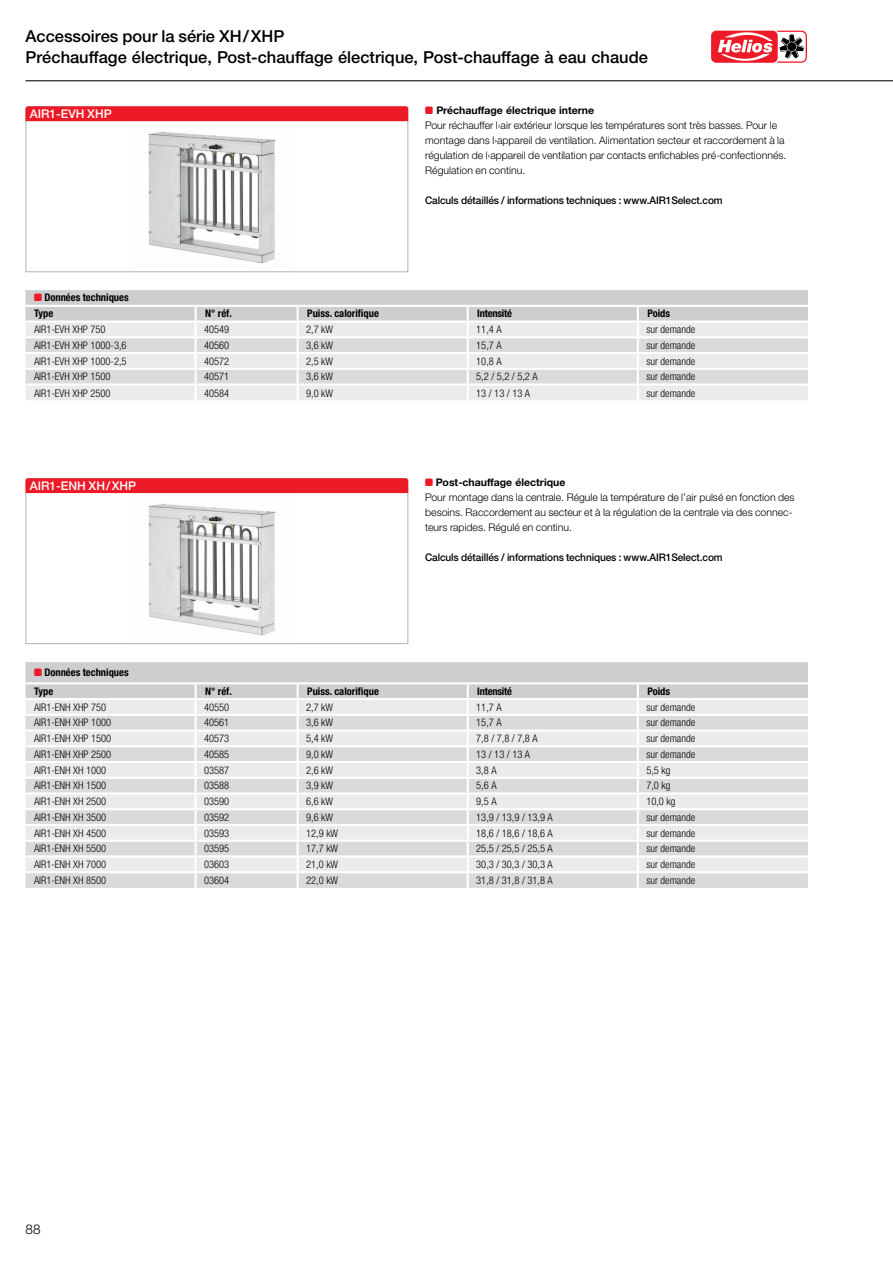
<style>
.page{position:relative;width:893px;height:1263px;background:#fff}
.page>*{position:absolute;margin:0;border:0;box-sizing:border-box;transform-origin:0 0}
.t1{font:500 16.5px/21px "Helvetica Neue LTW1 G";color:#000}
.t2{font:300 13.5px "Helvetica Neue LTW1 G";color:#000}
.t3{font:500 12px "Helvetica Neue LTW1 G";color:#fff}
.t4{font:300 condensed 10.5px "Helvetica Neue LTW1 G";color:#000}
.t5{font:300 10.5px/15px "Helvetica Neue LTW1 G";color:#000}
.t6{font:500 10.5px "Helvetica Neue LTW1 G";letter-spacing:-.01em;color:#000;scale:.96 1}
.t7{font:700 condensed 10.5px/19px "Helvetica Neue LTW1 G";color:#000}
.t8{font:700 condensed 10.5px "Helvetica Neue LTW1 G";letter-spacing:-.02em;color:#000}
.s1{font-family:"Helios";font-weight:400;font-stretch:normal;color:#ed1b28}
.s2{font-family:"Helios";font-weight:400;color:#ed1b28}
.s3{font-weight:700}
</style>
<div class="page">
<svg style="left:26px;top:662px;width:782px;height:226px;background:#e2e3e3"></svg>
<svg style="left:25px;top:479px;width:384px;height:165px"></svg>
<div style="left:26px;top:478px;width:382px;height:15px;background:#ed1b28"></div>
<svg style="left:26px;top:290px;width:782px;height:110px;background:#e1e1e2"></svg>
<svg style="left:25px;top:107px;width:384px;height:166px"></svg>
<div style="left:26px;top:106px;width:382px;height:15px;background:#ed1b28"></div>
<hr style="left:26px;top:80px;width:867px;height:1px;background:#000">
<svg style="left:711px;top:30px;width:96px;height:33px"></svg>
<h1 class="t1" style="left:26px;top:25px;width:624px">Accessoires pour la série XH/XHP<br>Préchauffage électrique, Post-chauffage électrique, Post-chauffage à eau chaude</h1>
<p class="t3" style="left:30px;top:107px;width:83px">AIR1-EVH XHP</p>
<p class="t7" style="left:34px;top:289px;width:96px;line-height:16.2px"><span class="s1">B</span> Données techniques<br>Type</p>
<p class="t5" style="left:425px;top:103px;width:363px"><span class="s2">B</span> <span class="s3">Préchauffage électrique interne<br></span>Pour réchauffer l›air extérieur lorsque les températures sont très basses. Pour le montage dans l›appareil de ventilation. Alimentation secteur et raccordement à la régulation de l›appareil de ventilation par contacts enfichables pré-confectionnés.<br>Régulation en continu.</p>
<p class="t6" style="left:425px;top:194px;width:311px">Calculs détaillés / informations techniques : www.AIR1Select.com</p>
<p class="t7" style="left:205px;top:304px;width:28px">N° réf.</p>
<p class="t7" style="left:307px;top:304px;width:73px">Puiss. calorifique</p>
<p class="t8" style="left:477px;top:307px;width:36px">Intensité</p>
<p class="t7" style="left:647px;top:304px;width:24px">Poids</p>
<p class="t4" style="left:34px;top:323px;width:73px">AIR1-EVH XHP 750</p>
<p class="t4" style="left:204px;top:323px;width:27px">40549</p>
<p class="t4" style="left:306px;top:323px;width:28px">2,7 kW</p>
<p class="t4" style="left:476px;top:323px;width:27px">11,4 A</p>
<p class="t4" style="left:646px;top:323px;width:50px">sur demande</p>
<p class="t4" style="left:34px;top:339px;width:94px">AIR1-EVH XHP 1000-3,6</p>
<p class="t4" style="left:204px;top:339px;width:27px">40560</p>
<p class="t4" style="left:306px;top:339px;width:28px">3,6 kW</p>
<p class="t4" style="left:476px;top:339px;width:27px">15,7 A</p>
<p class="t4" style="left:646px;top:339px;width:50px">sur demande</p>
<p class="t4" style="left:34px;top:355px;width:94px">AIR1-EVH XHP 1000-2,5</p>
<p class="t4" style="left:204px;top:355px;width:27px">40572</p>
<p class="t4" style="left:306px;top:355px;width:28px">2,5 kW</p>
<p class="t4" style="left:476px;top:355px;width:27px">10,8 A</p>
<p class="t4" style="left:646px;top:355px;width:50px">sur demande</p>
<p class="t4" style="left:34px;top:371px;width:78px">AIR1-EVH XHP 1500</p>
<p class="t4" style="left:204px;top:371px;width:27px">40571</p>
<p class="t4" style="left:306px;top:371px;width:28px">3,6 kW</p>
<p class="t4" style="left:476px;top:371px;width:63px">5,2 / 5,2 / 5,2 A</p>
<p class="t4" style="left:646px;top:371px;width:50px">sur demande</p>
<p class="t4" style="left:34px;top:387px;width:78px">AIR1-EVH XHP 2500</p>
<p class="t4" style="left:204px;top:387px;width:27px">40584</p>
<p class="t4" style="left:306px;top:387px;width:28px">9,0 kW</p>
<p class="t4" style="left:476px;top:387px;width:55px">13 / 13 / 13 A</p>
<p class="t4" style="left:646px;top:387px;width:50px">sur demande</p>
<p class="t3" style="left:30px;top:478px;width:108px">AIR1-ENH XH/XHP</p>
<p class="t7" style="left:34px;top:663px;width:96px"><span class="s1">B</span> Données techniques<br>Type</p>
<p class="t5" style="left:425px;top:474px;width:371px"><span class="s2">B</span> <span class="s3">Post-chauffage électrique<br></span>Pour montage dans la centrale. Régule la température de l’air pulsé en fonction des besoins. Raccordement au secteur et à la régulation de la centrale via des connec&shy;teurs rapides. Régulé en continu.</p>
<p class="t6" style="left:425px;top:551px;width:311px">Calculs détaillés / informations techniques : www.AIR1Select.com</p>
<p class="t7" style="left:205px;top:682px;width:28px">N° réf.</p>
<p class="t7" style="left:307px;top:682px;width:73px">Puiss. calorifique</p>
<p class="t8" style="left:477px;top:685px;width:36px">Intensité</p>
<p class="t7" style="left:647px;top:682px;width:24px">Poids</p>
<p class="t4" style="left:34px;top:701px;width:74px">AIR1-ENH XHP 750</p>
<p class="t4" style="left:204px;top:701px;width:27px">40550</p>
<p class="t4" style="left:306px;top:701px;width:28px">2,7 kW</p>
<p class="t4" style="left:476px;top:701px;width:27px">11,7 A</p>
<p class="t4" style="left:646px;top:701px;width:50px">sur demande</p>
<p class="t4" style="left:34px;top:717px;width:79px">AIR1-ENH XHP 1000</p>
<p class="t4" style="left:204px;top:717px;width:27px">40561</p>
<p class="t4" style="left:306px;top:717px;width:28px">3,6 kW</p>
<p class="t4" style="left:476px;top:717px;width:27px">15,7 A</p>
<p class="t4" style="left:646px;top:717px;width:50px">sur demande</p>
<p class="t4" style="left:34px;top:732px;width:79px">AIR1-ENH XHP 1500</p>
<p class="t4" style="left:204px;top:732px;width:27px">40573</p>
<p class="t4" style="left:306px;top:732px;width:28px">5,4 kW</p>
<p class="t4" style="left:476px;top:732px;width:63px">7,8 / 7,8 / 7,8 A</p>
<p class="t4" style="left:646px;top:732px;width:50px">sur demande</p>
<p class="t4" style="left:34px;top:748px;width:79px">AIR1-ENH XHP 2500</p>
<p class="t4" style="left:204px;top:748px;width:27px">40585</p>
<p class="t4" style="left:306px;top:748px;width:28px">9,0 kW</p>
<p class="t4" style="left:476px;top:748px;width:55px">13 / 13 / 13 A</p>
<p class="t4" style="left:646px;top:748px;width:50px">sur demande</p>
<p class="t4" style="left:34px;top:764px;width:74px">AIR1-ENH XH 1000</p>
<p class="t4" style="left:204px;top:764px;width:27px">03587</p>
<p class="t4" style="left:306px;top:764px;width:28px">2,6 kW</p>
<p class="t4" style="left:476px;top:764px;width:22px">3,8 A</p>
<p class="t4" style="left:646px;top:764px;width:26px">5,5 kg</p>
<p class="t4" style="left:34px;top:779px;width:74px">AIR1-ENH XH 1500</p>
<p class="t4" style="left:204px;top:779px;width:27px">03588</p>
<p class="t4" style="left:306px;top:779px;width:28px">3,9 kW</p>
<p class="t4" style="left:476px;top:779px;width:22px">5,6 A</p>
<p class="t4" style="left:646px;top:779px;width:26px">7,0 kg</p>
<p class="t4" style="left:34px;top:795px;width:74px">AIR1-ENH XH 2500</p>
<p class="t4" style="left:204px;top:795px;width:27px">03590</p>
<p class="t4" style="left:306px;top:795px;width:28px">6,6 kW</p>
<p class="t4" style="left:476px;top:795px;width:22px">9,5 A</p>
<p class="t4" style="left:646px;top:795px;width:31px">10,0 kg</p>
<p class="t4" style="left:34px;top:811px;width:74px">AIR1-ENH XH 3500</p>
<p class="t4" style="left:204px;top:811px;width:27px">03592</p>
<p class="t4" style="left:306px;top:811px;width:28px">9,6 kW</p>
<p class="t4" style="left:476px;top:811px;width:78px">13,9 / 13,9 / 13,9 A</p>
<p class="t4" style="left:646px;top:811px;width:50px">sur demande</p>
<p class="t4" style="left:34px;top:827px;width:74px">AIR1-ENH XH 4500</p>
<p class="t4" style="left:204px;top:827px;width:27px">03593</p>
<p class="t4" style="left:306px;top:827px;width:34px">12,9 kW</p>
<p class="t4" style="left:476px;top:827px;width:78px">18,6 / 18,6 / 18,6 A</p>
<p class="t4" style="left:646px;top:827px;width:50px">sur demande</p>
<p class="t4" style="left:34px;top:842px;width:74px">AIR1-ENH XH 5500</p>
<p class="t4" style="left:204px;top:842px;width:27px">03595</p>
<p class="t4" style="left:306px;top:842px;width:34px">17,7 kW</p>
<p class="t4" style="left:476px;top:842px;width:78px">25,5 / 25,5 / 25,5 A</p>
<p class="t4" style="left:646px;top:842px;width:50px">sur demande</p>
<p class="t4" style="left:34px;top:858px;width:74px">AIR1-ENH XH 7000</p>
<p class="t4" style="left:204px;top:858px;width:27px">03603</p>
<p class="t4" style="left:306px;top:858px;width:34px">21,0 kW</p>
<p class="t4" style="left:476px;top:858px;width:78px">30,3 / 30,3 / 30,3 A</p>
<p class="t4" style="left:646px;top:858px;width:50px">sur demande</p>
<p class="t4" style="left:34px;top:874px;width:74px">AIR1-ENH XH 8500</p>
<p class="t4" style="left:204px;top:874px;width:27px">03604</p>
<p class="t4" style="left:306px;top:874px;width:34px">22,0 kW</p>
<p class="t4" style="left:476px;top:874px;width:78px">31,8 / 31,8 / 31,8 A</p>
<p class="t4" style="left:646px;top:874px;width:50px">sur demande</p>
<p class="t2" style="left:26px;top:1221px;width:17px">88</p>
</div>
